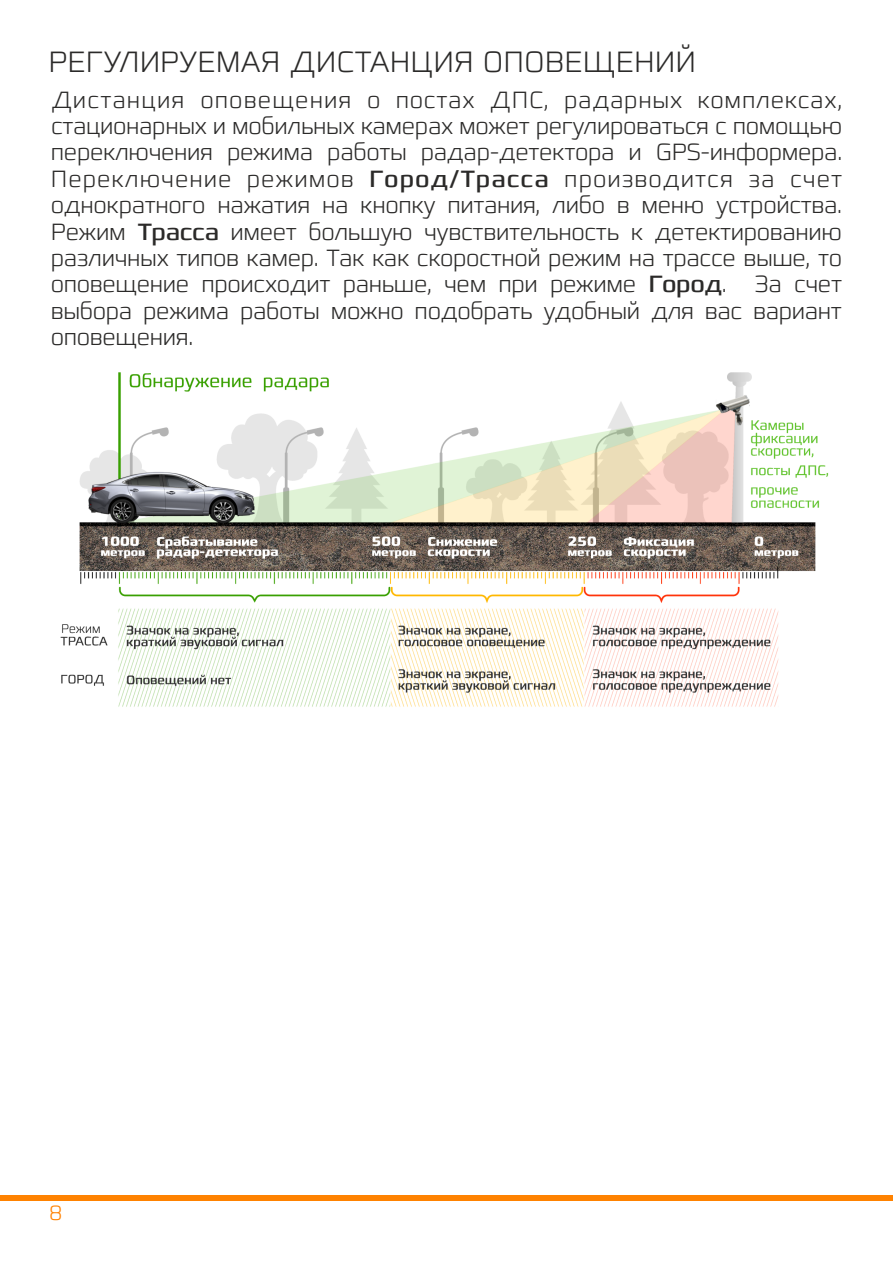
<style>
.page{position:relative;width:893px;height:1263px;background:#fff}
.page>*{position:absolute;margin:0;border:0;box-sizing:border-box;transform-origin:0 0}
.t1{font:200 30px "Francker CYR";color:#2b2a29}
.t2{font:200 24px/26.4px "Francker CYR";letter-spacing:-.015em;color:#2b2a29;text-align:justify}
.t3{font:200 21px "Francker CYR";color:#ff8200}
.s1{font-weight:400}
</style>
<div class="page">
<div style="left:0;top:1195px;width:893px;height:6px;background:#ff8200"></div>
<img style="left:60px;top:372px;width:769px;height:335px">
<p class="t1" style="left:49px;top:49px;width:649px">РЕГУЛИРУЕМАЯ ДИСТАНЦИЯ ОПОВЕЩЕНИЙ</p>
<p class="t2" style="left:51px;top:88px;width:793px">Дистанция оповещения о постах ДПС, радарных комплексах, стационарных и мобильных камерах может регулироваться с помощью переключения режима работы радар-детектора и GPS-информера.<br>Переключение режимов <span class="s1">Город/Трасса</span> производится за счет однократного нажатия на кнопку питания, либо в меню устройства.<br>Режим <span class="s1">Трасса</span> имеет большую чувствительность к детектированию различных типов камер. Так как скоростной режим на трассе выше, то оповещение происходит раньше, чем при режиме <span class="s1">Город</span>. За счет выбора режима работы можно подобрать удобный для вас вариант оповещения.</p>
<p class="t3" style="left:49px;top:1205px;width:15px">8</p>
</div>
